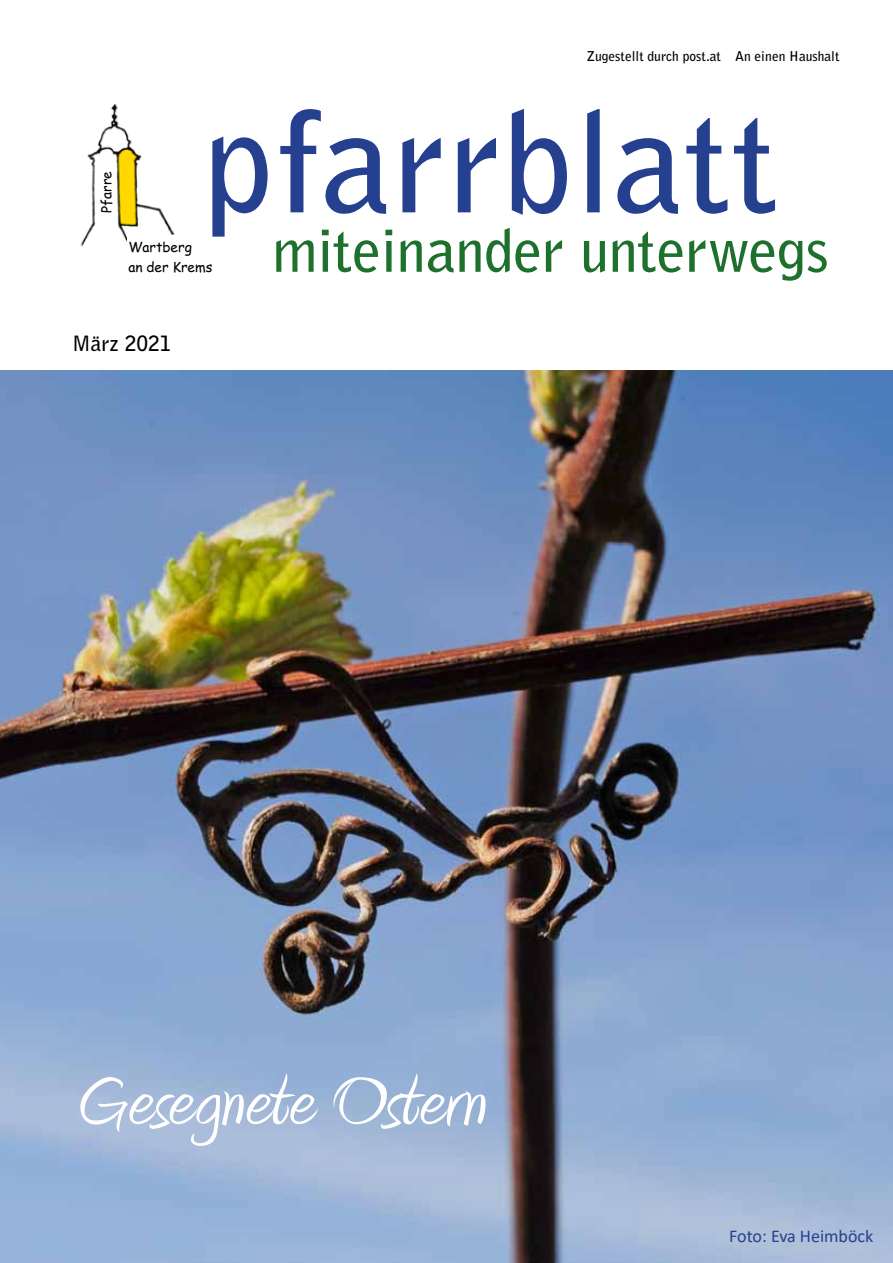
<style>
.page{position:relative;width:893px;height:1263px;background:#fff}
.page>*{position:absolute;margin:0;border:0;box-sizing:border-box;transform-origin:0 0}
.t1{font:700 138.6px "Bell Gothic Std";letter-spacing:.01em;color:#25408f}
.t2{font:90px "Amienne";color:#fff}
.t3{font:700 58.8px "Bell Gothic Std";letter-spacing:-.01em;color:#1e712d}
.t4{font:700 21px "Bell Gothic Std";color:#000}
.t5{font:18px "Calibri";color:#25408f}
.t6{font:13.65px/19.8px "Comic Sans MS";color:#000}
.t7{font:700 13.5px "Bell Gothic Std";color:#000}
</style>
<div class="page">
<img style="left:80px;top:103px;width:95px;height:144px">
<div style="left:127px;top:235px;width:67px;height:16px;background:#fff"></div>
<div style="left:96px;top:169px;width:15px;height:49px;background:#fff"></div>
<img style="left:0;top:371px;width:893px;height:892px">
<p class="t7" style="left:587px;top:48px;width:254px">Zugestellt durch post.at An einen Haushalt</p>
<p class="t6" style="left:96px;top:213px;width:43px;rotate:-90deg">Pfarre</p>
<h1 class="t1" style="left:204px;top:78px;width:576px">pfarrblatt</h1>
<h3 class="t3" style="left:272px;top:215px;width:558px">miteinander unterwegs</h3>
<p class="t6" style="left:128px;top:237px;width:86px">Wartberg<br>an der Krems</p>
<h3 class="t4" style="left:72px;top:331px;width:101px">März 2021</h3>
<h2 class="t2" style="left:75px;top:1061px;width:412px">Gesegnete Ostern</h2>
<h3 class="t5" style="left:729px;top:1223px;width:146px">Foto: Eva Heimböck</h3>
</div>
